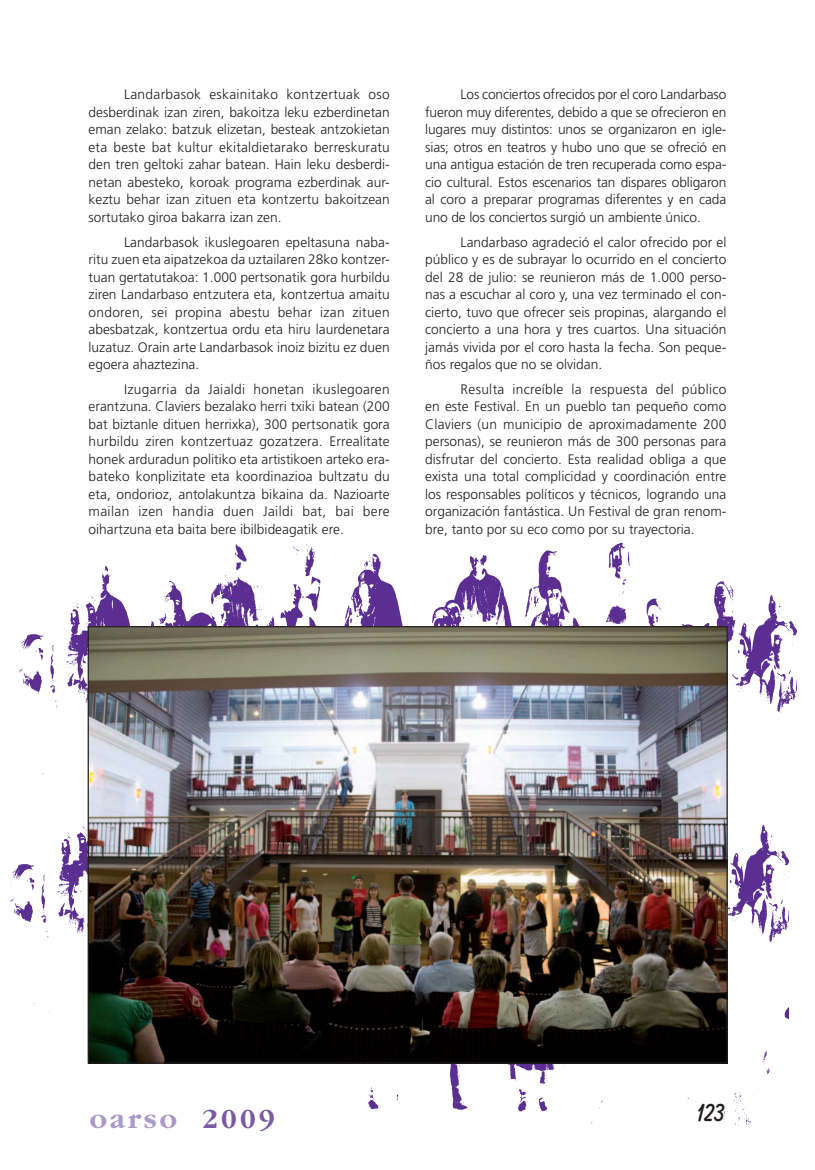
<style>
.page{position:relative;width:815px;height:1170px;background:#fff}
.page>*{position:absolute;margin:0;border:0;box-sizing:border-box;transform-origin:0 0}
.t1{font:700 28.75px "Garamond";letter-spacing:.1em;color:#ac99c9}
.t2{font:700 28.75px "Garamond";color:#7b5aa5}
.t3{font:700 25px "Balloon BT";color:#231f20}
.t4{font:300 13.75px/17.5px "Frutiger";color:#231f20;text-align:justify}
</style>
<div class="page">
<img style="left:11px;top:773px;width:777px;height:351px">
<img style="left:19px;top:542px;width:778px;height:231px">
<img style="left:90px;top:628px;width:636px;height:433px">
<p class="t4" style="left:89px;top:87px;width:303px;text-indent:35px">Landarbasok eskainitako kont zertuak oso desberdinak izan ziren, bakoit za leku ezberdinetan eman zelako: bat zuk elizetan, besteak ant zokietan eta beste bat kultur ekitaldietarako berreskuratu den tren geltoki zahar batean. Hain leku desberdi&shy;netan abesteko, koroak programa ezberdinak aur&shy;keztu behar izan zituen eta kont zertu bakoit zean sortutako giroa bakarra izan zen.</p>
<p class="t4" style="left:89px;top:234px;width:303px;text-indent:35px">Landarbasok ikuslegoaren epeltasuna naba&shy;ritu zuen eta aipat zekoa da uztailaren 28ko kont zer&shy;tuan gertatutakoa: 1.000 pert sonatik gora hurbildu ziren Landarbaso ent zutera eta, kont zertua amaitu ondoren, sei propina abestu behar izan zituen abesbat zak, kont zertua ordu eta hiru laurdenetara luzatuz. Orain arte Landarbasok inoiz bizitu ez duen egoera ahaztezina.</p>
<p class="t4" style="left:89px;top:381px;width:303px;text-indent:35px">Izugarria da Jaialdi honetan ikuslegoaren erant zuna. Claviers bezalako herri t xiki batean (200 bat biztanle dituen herrixka), 300 pert sonatik gora hurbildu ziren kont zertuaz gozat zera. Errealitate honek arduradun politiko eta artistikoen arteko era&shy;bateko konplizitate eta koordinazioa bult zatu du eta, ondorioz, antolakunt za bikaina da. Nazioarte mailan izen handia duen Jaildi bat, bai bere oihart zuna eta baita bere ibilbideagatik ere.</p>
<p class="t4" style="left:425px;top:86px;width:303px;text-indent:35px">Los conciertos ofrecidos por el coro Landarbaso fueron muy diferentes, debido a que se ofrecieron en lugares muy distintos: unos se organizaron en igle&shy;sias; otros en teatros y hubo uno que se ofreció en una antigua estación de tren recuperada como espa&shy;cio cultural. Estos escenarios tan dispares obligaron al coro a preparar programas diferentes y en cada uno de los conciertos surgió un ambiente único.</p>
<p class="t4" style="left:425px;top:234px;width:303px;text-indent:35px">Landarbaso agradeció el calor ofrecido por el público y es de subrayar lo ocurrido en el concierto del 28 de julio: se reunieron más de 1.000 perso&shy;nas a escuchar al coro y, una vez terminado el con&shy;cierto, tuvo que ofrecer seis propinas, alargando el concierto a una hora y tres cuartos. Una situación jamás vivida por el coro hasta la fecha. Son peque&shy;ños regalos que no se olvidan.</p>
<p class="t4" style="left:425px;top:381px;width:303px;text-indent:35px">Resulta increíble la respuesta del público en este Festival. En un pueblo tan pequeño como Claviers (un municipio de aproximadamente 200 personas), se reunieron más de 300 personas para disfrutar del concierto. Esta realidad obliga a que exista una total complicidad y coordinación entre los responsables políticos y técnicos, logrando una organización fantástica. Un Festival de gran renom&shy;bre, tanto por su eco como por su trayectoria.</p>
<h1 class="t1" style="left:90px;top:1107px;width:89px">oarso</h1>
<h2 class="t3" style="left:697px;top:1097px;width:30px">123</h2>
<h1 class="t2" style="left:202px;top:1107px;width:75px">2009</h1>
</div>
